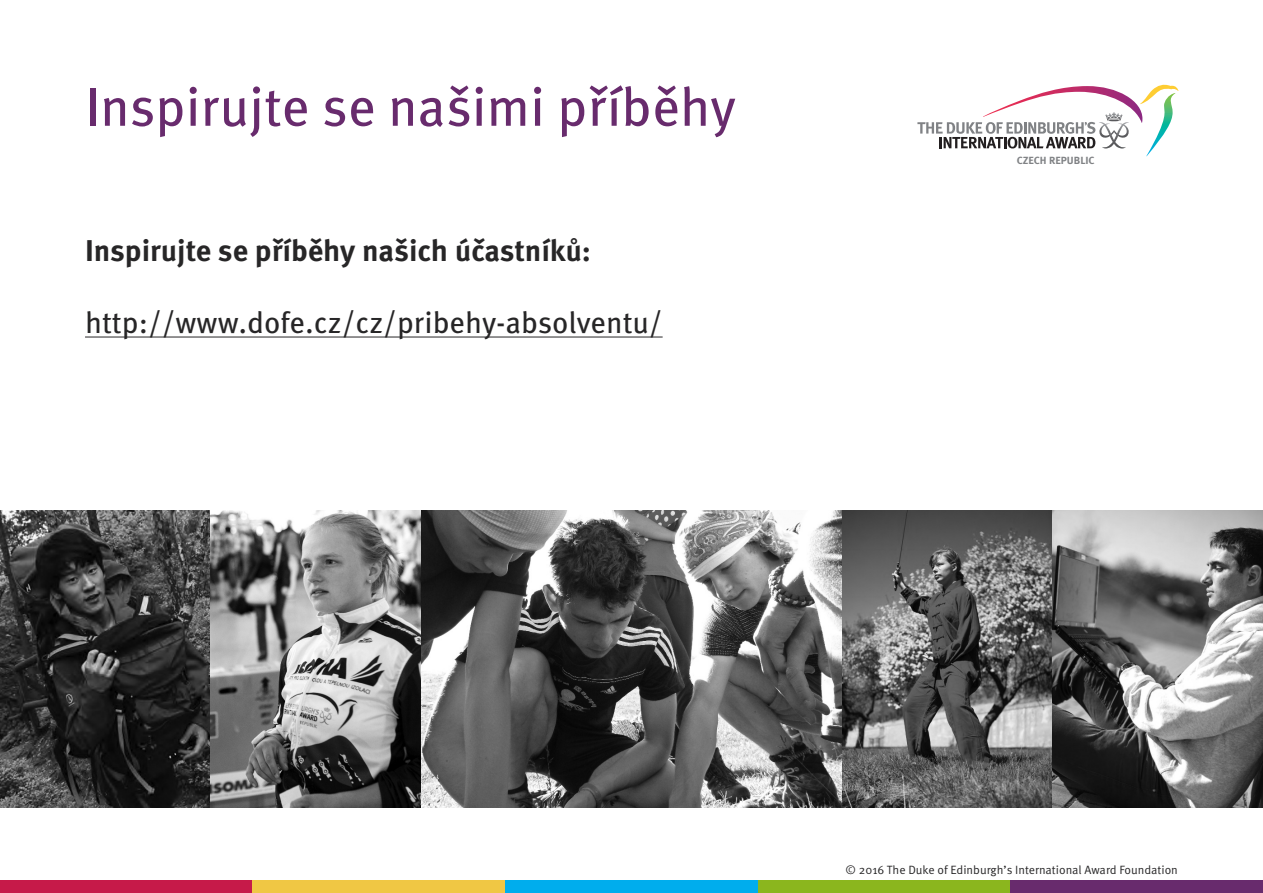
<style>
.page{position:relative;width:1263px;height:893px;background:#fff}
.page>*{position:absolute;margin:0;border:0;box-sizing:border-box;transform-origin:0 0}
.t1{font:54px "Meta Pro";color:#682b6d}
.t2{font:30px "Meta Pro";color:#272627}
.t3{font:700 30px "Meta Pro";color:#272627}
.t4{font:12px "Meta Pro";color:#272627}
.t5{font:700 10.35px "Meta OT";color:#808285}
</style>
<div class="page">
<svg style="left:917px;top:84px;width:261px;height:72px"></svg>
<div style="left:0;top:880px;width:253px;height:13px;background:#c61a49"></div>
<div style="left:253px;top:880px;width:252px;height:13px;background:#f0c744"></div>
<div style="left:505px;top:880px;width:253px;height:13px;background:#00aded"></div>
<div style="left:758px;top:880px;width:252px;height:13px;background:#8bb61e"></div>
<div style="left:1010px;top:880px;width:253px;height:13px;background:#682b6d"></div>
<hr style="left:85px;top:337px;width:578px;height:1px;background:#272627">
<img style="left:0;top:510px;width:210px;height:298px">
<svg style="left:210px;top:510px;width:211px;height:298px;background:#828282"></svg>
<svg style="left:421px;top:510px;width:421px;height:298px;background:#686868"></svg>
<img style="left:842px;top:510px;width:210px;height:298px">
<svg style="left:1052px;top:510px;width:211px;height:298px;background:#797979"></svg>
<h1 class="t1" style="left:85px;top:89px;width:652px">Inspirujte se našimi příběhy</h1>
<h2 class="t3" style="left:85px;top:240px;width:507px">Inspirujte se příběhy našich účastníků:</h2>
<h2 class="t2" style="left:85px;top:312px;width:579px">http://www.dofe.cz/cz/pribehy-absolventu/</h2>
<p class="t5" style="left:1017px;top:156px;width:80px">CZECH REPUBLIC</p>
<p class="t4" style="left:845px;top:865px;width:334px">© 2016 The Duke of Edinburgh’s International Award Foundation</p>
</div>
